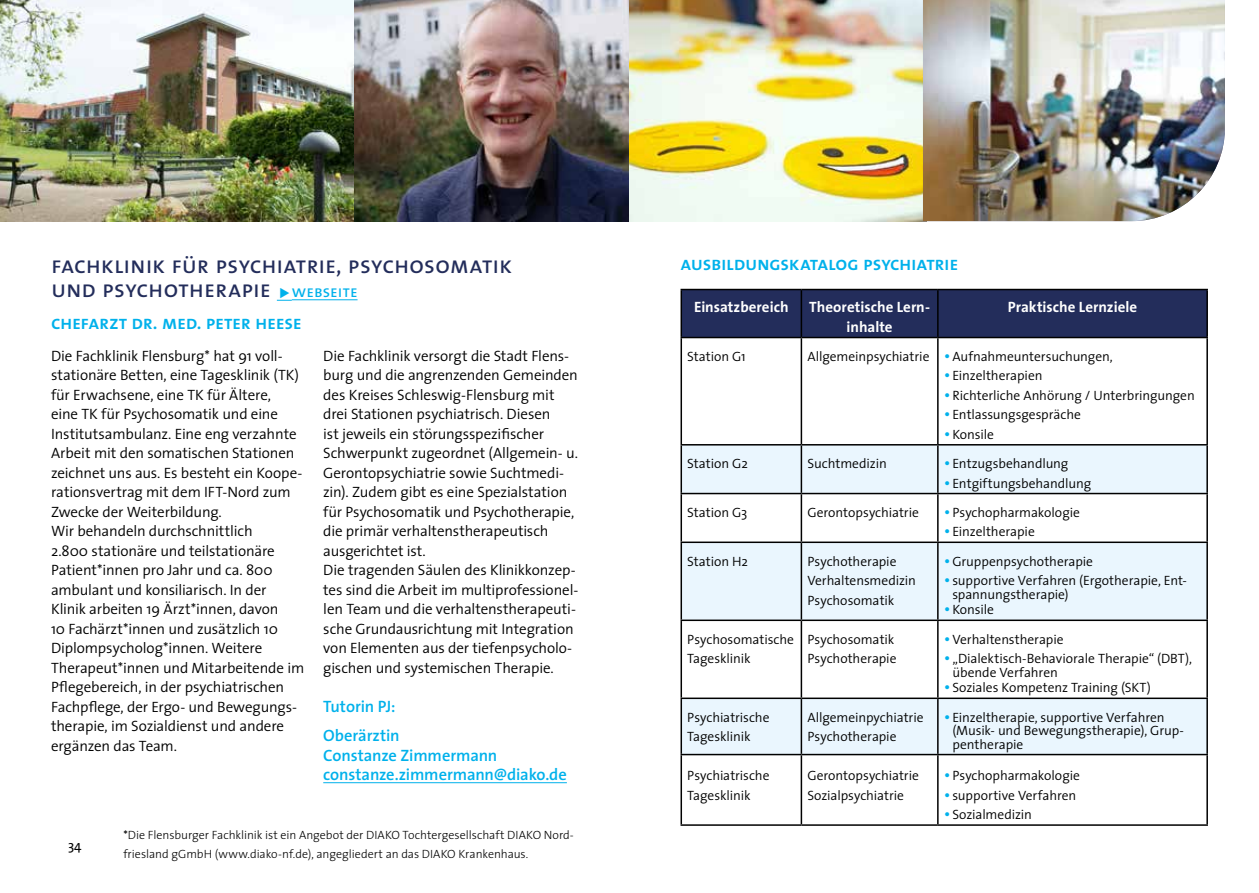
<style>
.page{position:relative;width:1259px;height:893px;background:#fff}
.page>*{position:absolute;margin:0;border:0;box-sizing:border-box;transform-origin:0 0}
.t1{font:24px/24px "The Sans Regular Caps";letter-spacing:-.005em;color:#232d5b}
.t2{font:19.5px "The Sans Semi Bold Caps";letter-spacing:-.02em;color:#00b1eb}
.t3{font:600 16.5px/29.2px "The Sans";letter-spacing:-.01em;color:#00b1eb}
.t4{font:300 15px/19.5px "The Sans";letter-spacing:-.01em;color:#000}
.t5{font:700 15px/19.5px "The Sans";color:#fff;text-align:center}
.t6{font:300 13.5px/19.5px "The Sans";letter-spacing:-.005em;color:#000}
.t7{font:13.5px "The Sans";color:#000}
.t8{font:300 12px/19.5px "The Sans";color:#000}
.s1{font-size:16.5px;color:#00b1eb}
.s2{font-weight:400}
.s3{font-weight:400;font-size:16.5px;color:#00b1eb}
</style>
<div class="page">
<img style="left:353px;top:0;width:276px;height:221px">
<img style="left:0;top:0;width:353px;height:221px">
<img style="left:629px;top:0;width:294px;height:221px">
<hr style="left:323px;top:782px;width:244px;height:1px;background:#00b1eb">
<img style="left:923px;top:0;width:302px;height:221px">
<hr style="left:292px;top:300px;width:65px;height:1px;background:#00b1eb">
<div style="left:682px;top:290px;width:524px;height:47px;background:#232d5b"></div>
<svg style="left:682px;top:338px;width:524px;height:486px"></svg>
<svg style="left:682px;top:446px;width:524px;height:308px;fill:#eaf6fe"></svg>
<hr style="left:680px;top:289px;width:121px;height:1px;background:#000">
<hr style="left:680px;top:290px;width:2px;height:47px;background:#000">
<hr style="left:801px;top:289px;width:137px;height:1px;background:#000">
<hr style="left:800px;top:290px;width:2px;height:47px;background:#000">
<hr style="left:938px;top:289px;width:270px;height:1px;background:#000">
<hr style="left:937px;top:290px;width:1px;height:47px;background:#000">
<hr style="left:1206px;top:290px;width:2px;height:47px;background:#000">
<hr style="left:680px;top:337px;width:121px;height:1px;background:#000">
<hr style="left:680px;top:338px;width:2px;height:106px;background:#000">
<hr style="left:801px;top:337px;width:137px;height:1px;background:#000">
<hr style="left:800px;top:338px;width:2px;height:106px;background:#000">
<hr style="left:938px;top:337px;width:270px;height:1px;background:#000">
<hr style="left:937px;top:338px;width:1px;height:106px;background:#000">
<hr style="left:1206px;top:338px;width:2px;height:106px;background:#000">
<hr style="left:680px;top:444px;width:121px;height:2px;background:#000">
<hr style="left:680px;top:446px;width:2px;height:47px;background:#000">
<hr style="left:801px;top:444px;width:137px;height:2px;background:#000">
<hr style="left:800px;top:446px;width:2px;height:47px;background:#000">
<hr style="left:938px;top:444px;width:270px;height:2px;background:#000">
<hr style="left:937px;top:446px;width:1px;height:47px;background:#000">
<hr style="left:1206px;top:446px;width:2px;height:47px;background:#000">
<hr style="left:680px;top:493px;width:121px;height:1px;background:#000">
<hr style="left:680px;top:494px;width:2px;height:48px;background:#000">
<hr style="left:801px;top:493px;width:137px;height:1px;background:#000">
<hr style="left:800px;top:494px;width:2px;height:48px;background:#000">
<hr style="left:938px;top:493px;width:270px;height:1px;background:#000">
<hr style="left:937px;top:494px;width:1px;height:48px;background:#000">
<hr style="left:1206px;top:494px;width:2px;height:48px;background:#000">
<hr style="left:680px;top:542px;width:121px;height:1px;background:#000">
<hr style="left:680px;top:543px;width:2px;height:77px;background:#000">
<hr style="left:801px;top:542px;width:137px;height:1px;background:#000">
<hr style="left:800px;top:543px;width:2px;height:77px;background:#000">
<hr style="left:938px;top:542px;width:270px;height:1px;background:#000">
<hr style="left:937px;top:543px;width:1px;height:77px;background:#000">
<hr style="left:1206px;top:543px;width:2px;height:77px;background:#000">
<hr style="left:680px;top:620px;width:121px;height:1px;background:#000">
<hr style="left:680px;top:621px;width:2px;height:77px;background:#000">
<hr style="left:801px;top:620px;width:137px;height:1px;background:#000">
<hr style="left:800px;top:621px;width:2px;height:77px;background:#000">
<hr style="left:938px;top:620px;width:270px;height:1px;background:#000">
<hr style="left:937px;top:621px;width:1px;height:77px;background:#000">
<hr style="left:1206px;top:621px;width:2px;height:77px;background:#000">
<hr style="left:680px;top:698px;width:121px;height:1px;background:#000">
<hr style="left:680px;top:699px;width:2px;height:55px;background:#000">
<hr style="left:801px;top:698px;width:137px;height:1px;background:#000">
<hr style="left:800px;top:699px;width:2px;height:55px;background:#000">
<hr style="left:938px;top:698px;width:270px;height:1px;background:#000">
<hr style="left:937px;top:699px;width:1px;height:55px;background:#000">
<hr style="left:1206px;top:699px;width:2px;height:55px;background:#000">
<hr style="left:680px;top:754px;width:121px;height:1px;background:#000">
<hr style="left:680px;top:755px;width:2px;height:69px;background:#000">
<hr style="left:801px;top:754px;width:137px;height:1px;background:#000">
<hr style="left:800px;top:755px;width:2px;height:69px;background:#000">
<hr style="left:938px;top:754px;width:270px;height:1px;background:#000">
<hr style="left:937px;top:755px;width:1px;height:69px;background:#000">
<hr style="left:1206px;top:755px;width:2px;height:69px;background:#000">
<hr style="left:680px;top:824px;width:121px;height:2px;background:#000">
<hr style="left:801px;top:824px;width:137px;height:2px;background:#000">
<hr style="left:938px;top:824px;width:270px;height:2px;background:#000">
<svg style="left:277px;top:299px;width:15px;height:2px"></svg>
<h1 class="t1" style="left:51px;top:254px;width:462px">fachklinik für psychiatrie, psychosomatik und psychotherapie <span class="s1">webseite</span></h1>
<h2 class="t2" style="left:51px;top:306px;width:252px">chefarzt dr. med. peter heese</h2>
<p class="t4" style="left:51px;top:345px;width:255px">Die Fachklinik Flensburg* hat 91 voll&shy;stationäre Betten, eine Tagesklinik (TK) für Erwachsene, eine TK für Ältere,<br>eine TK für Psychosomatik und eine Institutsambulanz. Eine eng verzahnte Arbeit mit den somatischen Stationen zeichnet uns aus. Es besteht ein Koope&shy;rationsvertrag mit dem IFT-Nord zum Zwecke der Weiterbildung.<br>Wir behandeln durchschnittlich<br>2.800 stationäre und teilstationäre Patient*innen pro Jahr und ca. 800 ambulant und konsiliarisch. In der Klinik arbeiten 19 Ärzt*innen, davon<br>10 Fachärzt*innen und zusätzlich 10<br>Diplompsycholog*innen. Weitere Therapeut*innen und Mitarbeitende im Pflegebereich, in der psychiatrischen Fachpflege, der Ergo- und Bewegungs&shy;therapie, im Sozialdienst und andere ergänzen das Team.</p>
<p class="t4" style="left:323px;top:345px;width:257px">Die Fachklinik versorgt die Stadt Flens&shy;burg und die angrenzenden Gemeinden des Kreises Schleswig-Flensburg mit drei Stationen psychiatrisch. Diesen<br>ist jeweils ein störungsspezifischer Schwerpunkt zugeordnet (Allgemein- u.<br>Gerontopsychiatrie sowie Suchtmedi&shy;zin). Zudem gibt es eine Spezialstation für Psychosomatik und Psychotherapie, die primär verhaltenstherapeutisch ausgerichtet ist.<br>Die tragenden Säulen des Klinikkonzep&shy;tes sind die Arbeit im multiprofessionel&shy;len Team und die verhaltenstherapeuti&shy;sche Grundausrichtung mit Integration von Elementen aus der tiefenpsycholo&shy;gischen und systemischen Therapie.</p>
<p class="t3" style="left:323px;top:691px;width:78px">Tutorin PJ:<br>Oberärztin</p>
<p class="t3" style="left:323px;top:745px;width:245px;line-height:19.5px">Constanze Zimmermann constanze.zimmermann@diako.de</p>
<p class="t7" style="left:68px;top:835px;width:15px">34</p>
<p class="t8" style="left:123px;top:824px;width:452px"><span class="s2">*</span>Die Flensburger Fachklinik ist ein Angebot der DIAKO Tochtergesellschaft DIAKO Nord&shy;friesland gGmbH (www.diako-nf.de), angegliedert an das DIAKO Krankenhaus.</p>
<h2 class="t2" style="left:680px;top:247px;width:279px">ausbildungskatalog psychiatrie</h2>
<p class="t5" style="left:694px;top:297px;width:96px">Einsatzbereich</p>
<p class="t5" style="left:809px;top:297px;width:122px">Theoretische Lern&shy;inhalte</p>
<p class="t5" style="left:1008px;top:297px;width:131px">Praktische Lernziele</p>
<p class="t6" style="left:687px;top:346px;width:60px">Station G1</p>
<p class="t6" style="left:807px;top:346px;width:307px">Allgemeinpsychiatrie <span class="s3">•</span>Aufnahmeuntersuchungen,</p>
<p class="t6" style="left:944px;top:366px;width:100px"><span class="s3">•</span>Einzeltherapien</p>
<p class="t6" style="left:944px;top:385px;width:252px"><span class="s3">•</span>Richterliche Anhörung / Unterbringungen</p>
<p class="t6" style="left:944px;top:405px;width:139px"><span class="s3">•</span>Entlassungsgespräche</p>
<p class="t6" style="left:944px;top:424px;width:52px"><span class="s3">•</span>Konsile</p>
<p class="t6" style="left:687px;top:453px;width:62px">Station G2</p>
<p class="t6" style="left:807px;top:453px;width:81px">Suchtmedizin</p>
<p class="t6" style="left:944px;top:453px;width:126px"><span class="s3">•</span>Entzugsbehandlung</p>
<p class="t6" style="left:944px;top:473px;width:149px"><span class="s3">•</span>Entgiftungsbehandlung</p>
<p class="t6" style="left:687px;top:502px;width:62px">Station G3</p>
<p class="t6" style="left:807px;top:502px;width:113px">Gerontopsychiatrie</p>
<p class="t6" style="left:944px;top:502px;width:138px"><span class="s3">•</span>Psychopharmakologie</p>
<p class="t6" style="left:944px;top:522px;width:92px"><span class="s3">•</span>Einzeltherapie</p>
<p class="t6" style="left:687px;top:551px;width:62px">Station H2</p>
<p class="t6" style="left:807px;top:551px;width:110px">Psychotherapie<br>Verhaltensmedizin<br>Psychosomatik</p>
<p class="t6" style="left:944px;top:551px;width:151px"><span class="s3">•</span>Gruppenpsychotherapie</p>
<p class="t6" style="left:952px;top:573px;width:236px;line-height:13.5px;text-indent:-9px"><span class="s3">•</span>supportive Verfahren (Ergotherapie, Ent&shy;spannungstherapie)</p>
<p class="t6" style="left:944px;top:600px;width:52px"><span class="s3">•</span>Konsile</p>
<p class="t6" style="left:687px;top:629px;width:108px">Psychosomatische<br>Tagesklinik</p>
<p class="t6" style="left:807px;top:629px;width:91px">Psychosomatik<br>Psychotherapie</p>
<p class="t6" style="left:944px;top:629px;width:121px"><span class="s3">•</span>Verhaltenstherapie</p>
<p class="t6" style="left:952px;top:651px;width:241px;line-height:13.5px;text-indent:-9px"><span class="s3">•</span>„Dialektisch-Behaviorale Therapie“ (DBT), übende Verfahren</p>
<p class="t6" style="left:944px;top:678px;width:208px"><span class="s3">•</span>Soziales Kompetenz Training (SKT)</p>
<p class="t6" style="left:687px;top:707px;width:84px">Psychiatrische<br>Tagesklinik</p>
<p class="t6" style="left:807px;top:707px;width:118px">Allgemeinpychiatrie<br>Psychotherapie</p>
<p class="t6" style="left:952px;top:710px;width:233px;line-height:13.5px;text-indent:-9px"><span class="s3">•</span>Einzeltherapie, supportive Verfahren (Musik- und Bewegungstherapie), Grup&shy;pentherapie</p>
<p class="t6" style="left:687px;top:765px;width:84px">Psychiatrische<br>Tagesklinik</p>
<p class="t6" style="left:807px;top:765px;width:113px">Gerontopsychiatrie<br>Sozialpsychiatrie</p>
<p class="t6" style="left:944px;top:765px;width:138px"><span class="s3">•</span>Psychopharmakologie</p>
<p class="t6" style="left:944px;top:785px;width:134px"><span class="s3">•</span>supportive Verfahren</p>
<p class="t6" style="left:944px;top:804px;width:90px"><span class="s3">•</span>Sozialmedizin</p>
</div>
